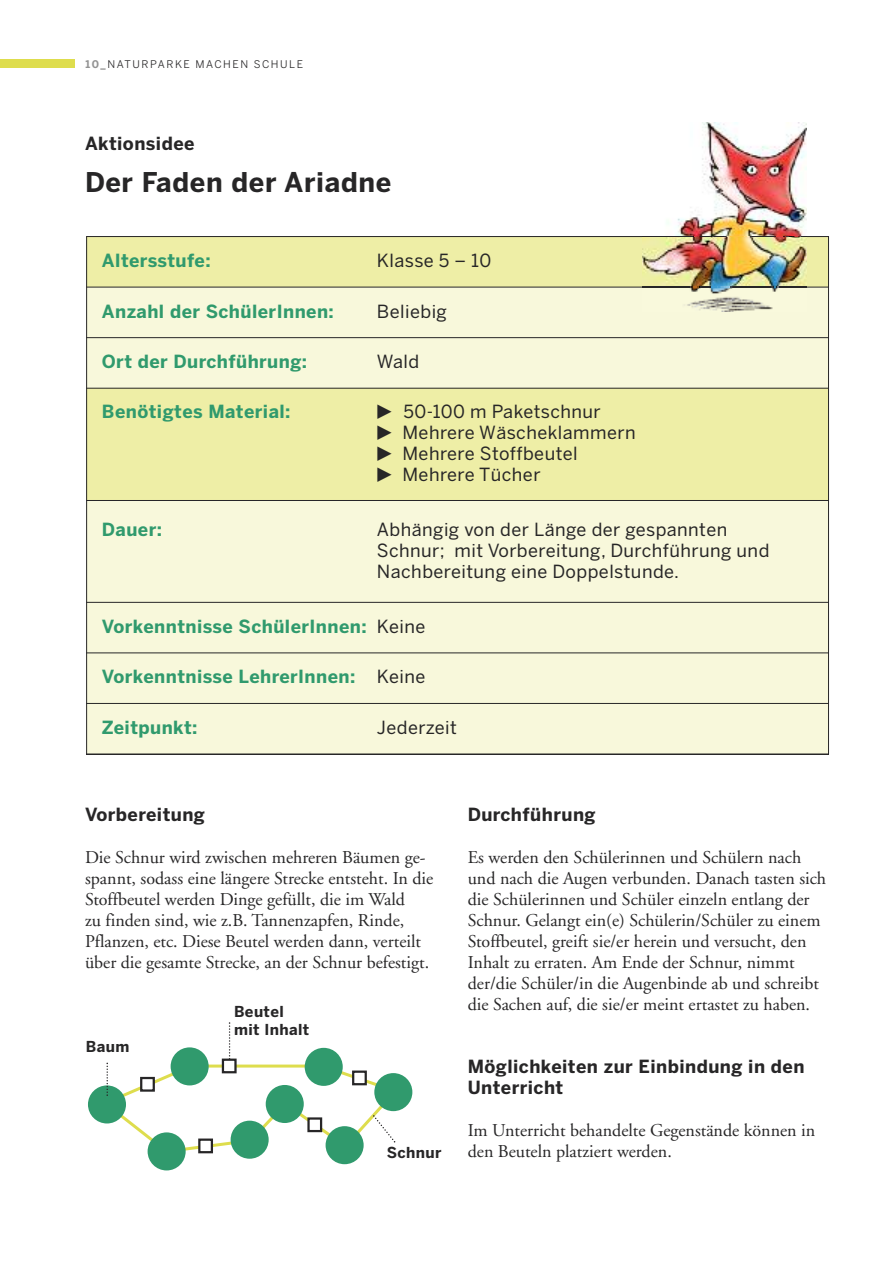
<style>
.page{position:relative;width:893px;height:1263px;background:#fff}
.page>*{position:absolute;margin:0;border:0;box-sizing:border-box;transform-origin:0 0}
.t1{font:700 27px "Benton Sans";letter-spacing:.025em;color:#272627}
.t2{font:18px/21px "Adobe Garamond";color:#272627}
.t3{font:18px/21px "Benton Sans";letter-spacing:.025em;color:#272627}
.t4{font:700 18px "Benton Sans";letter-spacing:.025em;color:#309a6d}
.t5{font:700 18px/21px "Benton Sans";letter-spacing:.025em;color:#272627}
.t6{font:700 15px/18px "Benton Sans";letter-spacing:.025em;color:#272627}
.t7{font:10.5px "Benton Sans";letter-spacing:.15em;color:#272627}
.s1{font-weight:700;color:#939393}
.s2{font-family:"Eclectic Web STF"}
.s3{font-weight:400;color:#272627}
</style>
<div class="page">
<div style="left:0;top:60px;width:75px;height:8px;background:#dedd4d"></div>
<div style="left:86px;top:236px;width:743px;height:51px;background:#eeeea6"></div>
<div style="left:86px;top:287px;width:743px;height:51px;background:#f8f8db"></div>
<div style="left:86px;top:338px;width:743px;height:50px;background:#f8f8db"></div>
<div style="left:86px;top:388px;width:743px;height:112px;background:#eeeea6"></div>
<div style="left:86px;top:500px;width:743px;height:102px;background:#f8f8db"></div>
<div style="left:86px;top:602px;width:743px;height:51px;background:#f8f8db"></div>
<div style="left:86px;top:653px;width:743px;height:50px;background:#f8f8db"></div>
<div style="left:86px;top:703px;width:743px;height:51px;background:#f8f8db"></div>
<hr style="left:86px;top:236px;width:1px;height:518px;background:#272627">
<hr style="left:828px;top:236px;width:1px;height:518px;background:#272627">
<hr style="left:86px;top:236px;width:743px;height:1px;background:#272627">
<hr style="left:86px;top:287px;width:743px;height:1px;background:#272627">
<hr style="left:86px;top:337px;width:743px;height:1px;background:#272627">
<hr style="left:86px;top:388px;width:743px;height:1px;background:#272627">
<hr style="left:86px;top:500px;width:743px;height:1px;background:#272627">
<hr style="left:86px;top:602px;width:743px;height:1px;background:#272627">
<hr style="left:86px;top:652px;width:743px;height:1px;background:#272627">
<hr style="left:86px;top:703px;width:743px;height:1px;background:#272627">
<hr style="left:86px;top:754px;width:743px;height:1px;background:#272627">
<img style="left:643px;top:123px;width:164px;height:188px">
<img style="left:643px;top:236px;width:164px;height:1px">
<img style="left:643px;top:287px;width:164px;height:1px">
<div style="left:88px;top:1085px;width:38px;height:38px;background:#309a6d;border-radius:50%"></div>
<div style="left:148px;top:1132px;width:38px;height:38px;background:#309a6d;border-radius:50%"></div>
<svg style="left:231px;top:1121px;width:38px;height:38px"></svg>
<div style="left:374px;top:1073px;width:38px;height:38px;background:#309a6d;border-radius:50%"></div>
<div style="left:326px;top:1126px;width:38px;height:38px;background:#309a6d;border-radius:50%"></div>
<svg style="left:99px;top:1022px;width:300px;height:134px"></svg>
<p class="t7" style="left:85px;top:58px;width:219px"><span class="s1">10</span>_NATURPARKE MACHEN SCHULE</p>
<p class="t5" style="left:85px;top:134px;width:111px">Aktionsidee</p>
<h1 class="t1" style="left:85px;top:167px;width:308px">Der Faden der Ariadne</h1>
<p class="t4" style="left:102px;top:250px;width:110px">Altersstufe:</p>
<p class="t3" style="left:377px;top:250px;width:116px">Klasse 5 – 10</p>
<p class="t4" style="left:102px;top:301px;width:233px">Anzahl der SchülerInnen:</p>
<p class="t3" style="left:377px;top:301px;width:72px">Beliebig</p>
<p class="t4" style="left:102px;top:351px;width:207px">Ort der Durchführung:</p>
<p class="t3" style="left:377px;top:351px;width:44px">Wald</p>
<p class="t4" style="left:102px;top:401px;width:190px">Benötigtes Material:</p>
<p class="t3" style="left:377px;top:401px;width:260px"><span class="s2">$</span> 50-100 m Paketschnur<br><span class="s2">$</span> Mehrere Wäscheklammern <span class="s2">$</span> Mehrere Stoffbeutel<br><span class="s2">$</span> Mehrere Tücher</p>
<p class="t4" style="left:102px;top:519px;width:62px">Dauer:</p>
<p class="t3" style="left:377px;top:519px;width:394px">Abhängig von der Länge der gespannten<br>Schnur; mit Vorbereitung, Durchführung und<br>Nachbereitung eine Doppelstunde.</p>
<p class="t4" style="left:102px;top:616px;width:325px">Vorkenntnisse SchülerInnen: <span class="s3">Keine</span></p>
<p class="t4" style="left:102px;top:667px;width:325px">Vorkenntnisse LehrerInnen: <span class="s3">Keine</span></p>
<p class="t4" style="left:102px;top:717px;width:97px">Zeitpunkt:</p>
<p class="t3" style="left:377px;top:717px;width:81px">Jederzeit</p>
<p class="t5" style="left:85px;top:804px;width:121px">Vorbereitung</p>
<p class="t2" style="left:85px;top:848px;width:350px">Die Schnur wird zwischen mehreren Bäumen ge&shy;spannt, sodass eine längere Strecke entsteht. In die Stoffbeutel werden Dinge gefüllt, die im Wald<br>zu finden sind, wie z.B. Tannenzapfen, Rinde, Pflanzen, etc. Diese Beutel werden dann, verteilt über die gesamte Strecke, an der Schnur befestigt.</p>
<p class="t6" style="left:86px;top:1038px;width:45px">Baum</p>
<p class="t6" style="left:234px;top:1003px;width:77px">Beutel mit Inhalt</p>
<p class="t6" style="left:387px;top:1143px;width:56px">Schnur</p>
<p class="t5" style="left:468px;top:804px;width:129px">Durchführung</p>
<p class="t2" style="left:468px;top:848px;width:360px">Es werden den Schülerinnen und Schülern nach und nach die Augen verbunden. Danach tasten sich die Schülerinnen und Schüler einzeln entlang der Schnur. Gelangt ein(e) Schülerin/Schüler zu einem Stoffbeutel, greift sie/er herein und versucht, den Inhalt zu erraten. Am Ende der Schnur, nimmt der/die Schüler/in die Augenbinde ab und schreibt die Sachen auf, die sie/er meint ertastet zu haben.</p>
<p class="t5" style="left:468px;top:1056px;width:338px">Möglichkeiten zur Einbindung in den<br>Unterricht</p>
<p class="t2" style="left:468px;top:1121px;width:349px">Im Unterricht behandelte Gegenstände können in den Beuteln platziert werden.</p>
</div>
